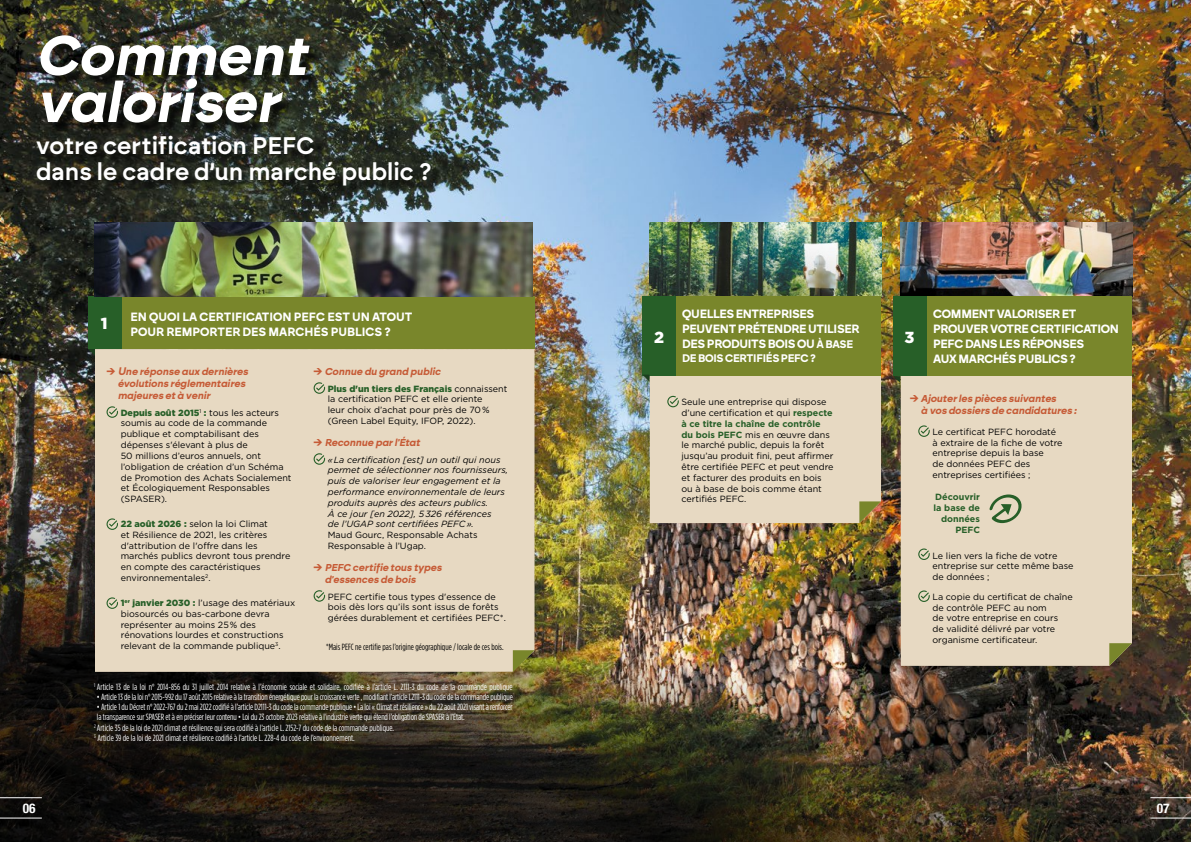
<style>
.page{position:relative;width:1191px;height:842px;background:#fff}
.page>*{position:absolute;margin:0;border:0;box-sizing:border-box;transform-origin:0 0}
.t1{font:italic 700 56px/47px "Brockmann";color:#fff}
.t2{font:600 24px/26px "Brockmann";color:#fff}
.t3{font:900 16px "Gotham HTF";color:#fff}
.t4{font:700 condensed 13.3px "Helvetica Neue LT Std";color:#fff}
.t5{font:700 12px/15px "Brockmann";letter-spacing:-.025em;color:#fff}
.t6{font:700 12px/15px "Brockmann";color:#fff}
.t7{font:700 11px "Brockmann";letter-spacing:-.025em;color:#fff}
.t8{font:italic 700 10px/12px "Brockmann";color:#c65b36}
.t9{font:9px/10.8px "Gotham HTF";color:#000}
.t10{font:condensed 9px/10.5px "Gotham HTF";letter-spacing:-.01em;color:#fff}
.t11{font:italic 9px/10.8px "Gotham HTF";color:#000}
.t12{font:condensed 9px "Gotham HTF";color:#000}
.t13{font:700 9px/10.8px "Gotham HTF";color:#275f28;text-align:right}
.s1{font-size:11px}
.s2{font-weight:900;color:#275f28}
.s3{font-weight:700;color:#275f28}
</style>
<div class="page">
<img style="left:0;top:0;width:1191px;height:351px">
<img style="left:0;top:351px;width:1191px;height:491px">
<div style="left:95px;top:349px;width:439px;height:323px;background:#e7d9c2"></div>
<svg style="left:513px;top:650px;width:21px;height:22px"></svg>
<div style="left:95px;top:296px;width:439px;height:53px;background:#79862b"></div>
<svg style="left:88px;top:349px;width:7px;height:7px"></svg>
<svg style="left:107px;top:406px;width:11px;height:12px"></svg>
<svg style="left:107px;top:518px;width:11px;height:12px"></svg>
<svg style="left:107px;top:597px;width:11px;height:12px"></svg>
<svg style="left:313px;top:382px;width:12px;height:12px"></svg>
<svg style="left:313px;top:453px;width:12px;height:12px"></svg>
<svg style="left:313px;top:590px;width:12px;height:12px"></svg>
<div style="left:88px;top:296px;width:33px;height:53px;background:#275f28"></div>
<img style="left:94px;top:223px;width:439px;height:73px">
<div style="left:900px;top:376px;width:232px;height:290px;background:#e7d9c2"></div>
<img style="left:649px;top:223px;width:232px;height:73px">
<img style="left:900px;top:223px;width:232px;height:73px">
<div style="left:642px;top:296px;width:239px;height:80px;background:#79862b"></div>
<div style="left:893px;top:296px;width:239px;height:80px;background:#79862b"></div>
<svg style="left:918px;top:425px;width:11px;height:12px"></svg>
<svg style="left:918px;top:548px;width:11px;height:12px"></svg>
<svg style="left:918px;top:590px;width:11px;height:12px"></svg>
<div style="left:642px;top:296px;width:33px;height:80px;background:#275f28"></div>
<div style="left:893px;top:296px;width:33px;height:80px;background:#275f28"></div>
<svg style="left:893px;top:376px;width:7px;height:7px"></svg>
<svg style="left:642px;top:351px;width:239px;height:172px;background:#d1c8a7"></svg>
<svg style="left:1109px;top:643px;width:23px;height:23px"></svg>
<div style="left:39px;top:38px;width:404px;height:161px;background:#000;opacity:.75"></div>
<svg style="left:984px;top:493px;width:42px;height:32px"></svg>
<hr style="left:0;top:818px;width:42px;height:1px;background:#fff">
<hr style="left:0;top:797px;width:42px;height:1px;background:#fff">
<hr style="left:1150px;top:818px;width:41px;height:1px;background:#fff">
<hr style="left:1150px;top:797px;width:41px;height:1px;background:#fff">
<h1 class="t1" style="left:36px;top:31px;width:272px">Comment valoriser</h1>
<h2 class="t2" style="left:36px;top:132px;width:397px">votre certification PEFC<br>dans le cadre d’un marché public ?</h2>
<h3 class="t3" style="left:101px;top:314px;width:8px">1</h3>
<h3 class="t5" style="left:682px;top:306px;width:179px">QUELLES ENTREPRISES<br>PEUVENT PRÉTENDRE UTILISER<br>DES PRODUITS BOIS OU <span class="s1">À BASE</span></h3>
<p class="t7" style="left:682px;top:351px;width:135px">DE BOIS CERTIFIÉS PEFC ?</p>
<h3 class="t5" style="left:933px;top:306px;width:187px">COMMENT VALORISER ET<br>PROUVER VOTRE CERTIFICATION<br>PEFC DANS LES RÉPONSES<br>AUX MARCHÉS PUBLICS ?</h3>
<h3 class="t6" style="left:130px;top:309px;width:283px">EN QUOI LA CERTIFICATION PEFC EST UN ATOUT<br>POUR REMPORTER DES MARCHÉS PUBLICS ?</h3>
<p class="t8" style="left:118px;top:365px;width:132px;text-indent:-11px"><span class="s1">→ U</span>ne réponse aux dernières évolutions réglementaires majeures et à venir</p>
<p class="t9" style="left:121px;top:407px;width:172px"><span class="s2">Depuis août 2015</span><sup>1</sup> <span class="s2">:</span> tous les acteurs soumis au code de la commande publique et comptabilisant des dépenses s'élevant à plus de<br>50 millions d’euros annuels, ont l’obligation de création d’un Schéma de Promotion des Achats Socialement et Écologiquement Responsables (SPASER).</p>
<p class="t9" style="left:121px;top:518px;width:171px"><span class="s2">22 août 2026 :</span> selon la loi Climat<br>et Résilience de 2021, les critères d'attribution de l'offre dans les marchés publics devront tous prendre en compte des caractéristiques environnementales<sup>2</sup>.</p>
<p class="t9" style="left:121px;top:597px;width:176px"><span class="s2">1</span><sup>er</sup> <span class="s2">janvier 2030 :</span> l’usage des matériaux biosourcés ou bas-carbone devra représenter au moins 25% des rénovations lourdes et constructions relevant de la commande publique<sup>3</sup>.</p>
<h3 class="t3" style="left:654px;top:328px;width:11px">2</h3>
<h3 class="t3" style="left:904px;top:328px;width:11px">3</h3>
<p class="t8" style="left:313px;top:365px;width:129px"><span class="s1">→</span> Connue du grand public</p>
<p class="t9" style="left:328px;top:383px;width:181px"><span class="s2">Plus d'un tiers des Français</span> connaissent la certification PEFC et elle oriente<br>leur choix d’achat pour près de 70% (Green Label Equity, IFOP, 2022).</p>
<p class="t8" style="left:313px;top:436px;width:108px"><span class="s1">→</span> Reconnue par l'État</p>
<p class="t11" style="left:328px;top:454px;width:182px">«La certification [est] un outil qui nous permet de sélectionner nos fournisseurs, puis de valoriser leur engagement et la performance environnementale de leurs produits auprès des acteurs publics.<br>À ce jour [en 2022], 5326 références<br>de l’UGAP sont certifiées PEFC».</p>
<p class="t9" style="left:328px;top:529px;width:151px">Maud Gourc, Responsable Achats<br>Responsable à l’Ugap.</p>
<p class="t8" style="left:325px;top:561px;width:118px;text-indent:-11px"><span class="s1">→</span> PEFC certifie tous types d'essences de bois</p>
<p class="t9" style="left:328px;top:591px;width:180px">PEFC certifie tous types d'essence de bois dès lors qu’ils sont issus de forêts gérées durablement et certifiées PEFC*.</p>
<p class="t8" style="left:921px;top:392px;width:157px;text-indent:-11px"><span class="s1">→</span> Ajouter les pièces suivantes<br>à vos dossiers de candidatures :</p>
<p class="t9" style="left:681px;top:396px;width:154px">Seule une entreprise qui dispose d’une certification et qui <span class="s3">respecte à ce titre la chaîne de contrôle du bois PEFC</span> mis en œuvre dans le marché public, depuis la forêt jusqu’au produit fini, peut affirmer être certifiée PEFC et peut vendre et facturer des produits en bois ou à base de bois comme étant certifiés PEFC.</p>
<p class="t9" style="left:932px;top:426px;width:132px">Le certificat PEFC horodaté à extraire de la fiche de votre entreprise depuis la base<br>de données PEFC des entreprises certifiées ;</p>
<p class="t13" style="left:933px;top:491px;width:48px">Découvrir la base de données<br>PEFC</p>
<p class="t9" style="left:932px;top:550px;width:143px">Le lien vers la fiche de votre entreprise sur cette même base de données ;</p>
<p class="t9" style="left:932px;top:591px;width:142px">La copie du certificat de chaîne de contrôle PEFC au nom<br>de votre entreprise en cours<br>de validité délivré par votre organisme certificateur.</p>
<p class="t12" style="left:326px;top:641px;width:179px">*Mais PEFC ne certifie pas l’origine géographique / locale de ces bois.</p>
<p class="t10" style="left:94px;top:681px;width:420px"><sup>1</sup> Article 13 de la loi n° 2014-856 du 31 juillet 2014 relative à l’économie sociale et solidaire, codifiée à l’article L. 2111-3 du code de la commande publique</p>
<p class="t10" style="left:97px;top:691px;width:417px">• Article 13 de la loi n° 2015-992 du 17 août 2015 relative à la transition énergétique pour la croissance verte , modifiant l’article L2111-3 du code de la commande publique</p>
<p class="t10" style="left:94px;top:701px;width:420px">• Article 1 du Décret n° 2022-767 du 2 mai 2022 codifié à l’article D2111-3 du code la commande publique • La loi « Climat et résilience » du 22 août 2021 visant à renforcer la transparence sur SPASER et à en préciser leur contenu • Loi du 23 octobre 2023 relative à l'industrie verte qui étend l’obligation de SPASER à l’Etat.<br><sup>2</sup> Article 35 de la loi de 2021 climat et résilience qui sera codifié à l’article L. 2152-7 du code de la commande publique.<br><sup>3</sup> Article 39 de la loi de 2021 climat et résilience codifié à l’article L. 228-4 du code de l’environnement.</p>
<h3 class="t4" style="left:23px;top:800px;width:14px">06</h3>
<h3 class="t4" style="left:1156px;top:800px;width:14px">07</h3>
</div>
